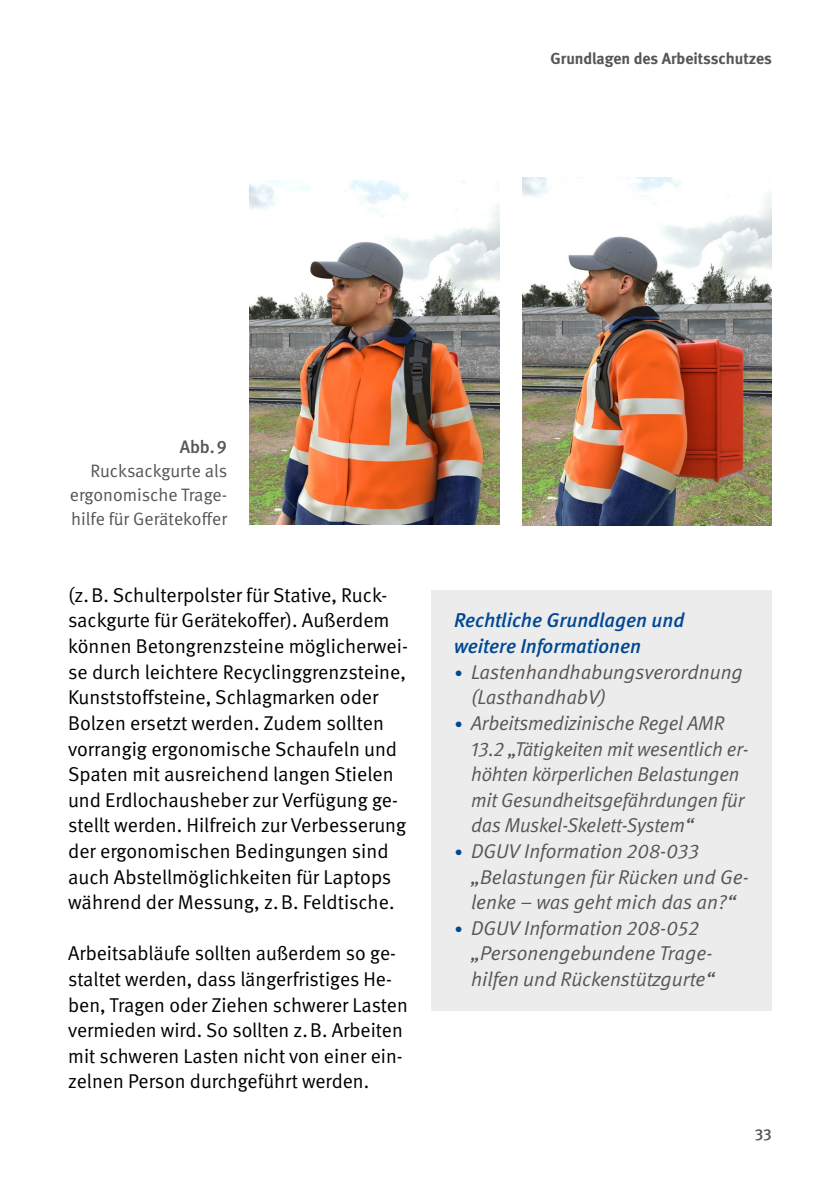
<style>
.page{position:relative;width:840px;height:1191px;background:#fff}
.page>*{position:absolute;margin:0;border:0;box-sizing:border-box;transform-origin:0 0}
.Fließtext_FT_Abstand_danach{font:20px/25.6px "DGUV Meta";color:#000}
.t1{font:italic 20px/25.6px "DGUV Meta";letter-spacing:-.005em;color:#565655}
.t2{font:italic 500 20px/25.6px "DGUV Meta";color:#004893}
.t3{font:18px/24px "DGUV Meta";letter-spacing:-.005em;color:#565655;text-align:justify}
.t4{font:500 18px "DGUV Meta";color:#565655}
.t5{font:700 16px "DGUV Meta";color:#565655}
.t6{font:500 16px "DGUV Meta";color:#565655}
.s1{font-size:16px;color:#004893}
</style>
<div class="page">
<img style="left:249px;top:180px;width:250px;height:344px">
<img style="left:522px;top:177px;width:249px;height:348px">
<div style="left:431px;top:589px;width:340px;height:421px;background:#ececec"></div>
<p class="t5" style="left:550px;top:49px;width:223px">Grundlagen des Arbeitsschutzes</p>
<p class="t4" style="left:180px;top:436px;width:49px">Abb.9</p>
<p class="t3" style="left:70px;top:459px;width:159px;text-indent:21px">Rucksackgurte als ergonomische Trage&shy;hilfe für Gerätekoffer</p>
<p class="Fließtext_FT_Abstand_danach" style="left:68px;top:582px;width:341px">(z.B. Schulterpolster für Stative, Ruck&shy;sackgurte für Gerätekoffer). Außerdem können Betongrenzsteine möglicherwei&shy;se durch leichtere Recyclinggrenzsteine, Kunststoffsteine, Schlagmarken oder Bolzen ersetzt werden. Zudem sollten vorrangig ergonomische Schaufeln und Spaten mit ausreichend langen Stielen und Erdlochausheber zur Verfügung ge&shy;stellt werden. Hilfreich zur Verbesserung der ergonomischen Bedingungen sind auch Abstellmöglichkeiten für Laptops während der Messung, z.B. Feldtische.</p>
<p class="Fließtext_FT_Abstand_danach" style="left:68px;top:941px;width:341px">Arbeitsabläufe sollten außerdem so ge&shy;staltet werden, dass längerfristiges He&shy;ben, Tragen oder Ziehen schwerer Lasten vermieden wird. So sollten z.B. Arbeiten mit schweren Lasten nicht von einer ein&shy;zelnen Person durchgeführt werden.</p>
<p class="t2" style="left:454px;top:608px;width:232px">Rechtliche Grundlagen und weitere Informationen</p>
<p class="t1" style="left:471px;top:659px;width:273px;text-indent:-17px"><span class="s1">•</span> Lastenhandhabungsverordnung (LasthandhabV)</p>
<p class="t1" style="left:471px;top:710px;width:279px;text-indent:-17px"><span class="s1">•</span> Arbeitsmedizinische Regel AMR 13.2 „Tätigkeiten mit wesentlich er&shy;höhten körperlichen Belastungen mit Gesundheitsgefährdungen für das Muskel-Skelett-System“</p>
<p class="t1" style="left:471px;top:838px;width:279px;text-indent:-17px"><span class="s1">•</span> DGUV Information 208-033 „Belastungen für Rücken und Ge&shy;lenke – was geht mich das an?“</p>
<p class="t1" style="left:471px;top:915px;width:245px;text-indent:-17px"><span class="s1">•</span> DGUV Information 208-052 „Personengebundene Trage&shy;hilfen und Rückenstützgurte“</p>
<p class="t6" style="left:754px;top:1124px;width:19px">33</p>
</div>
